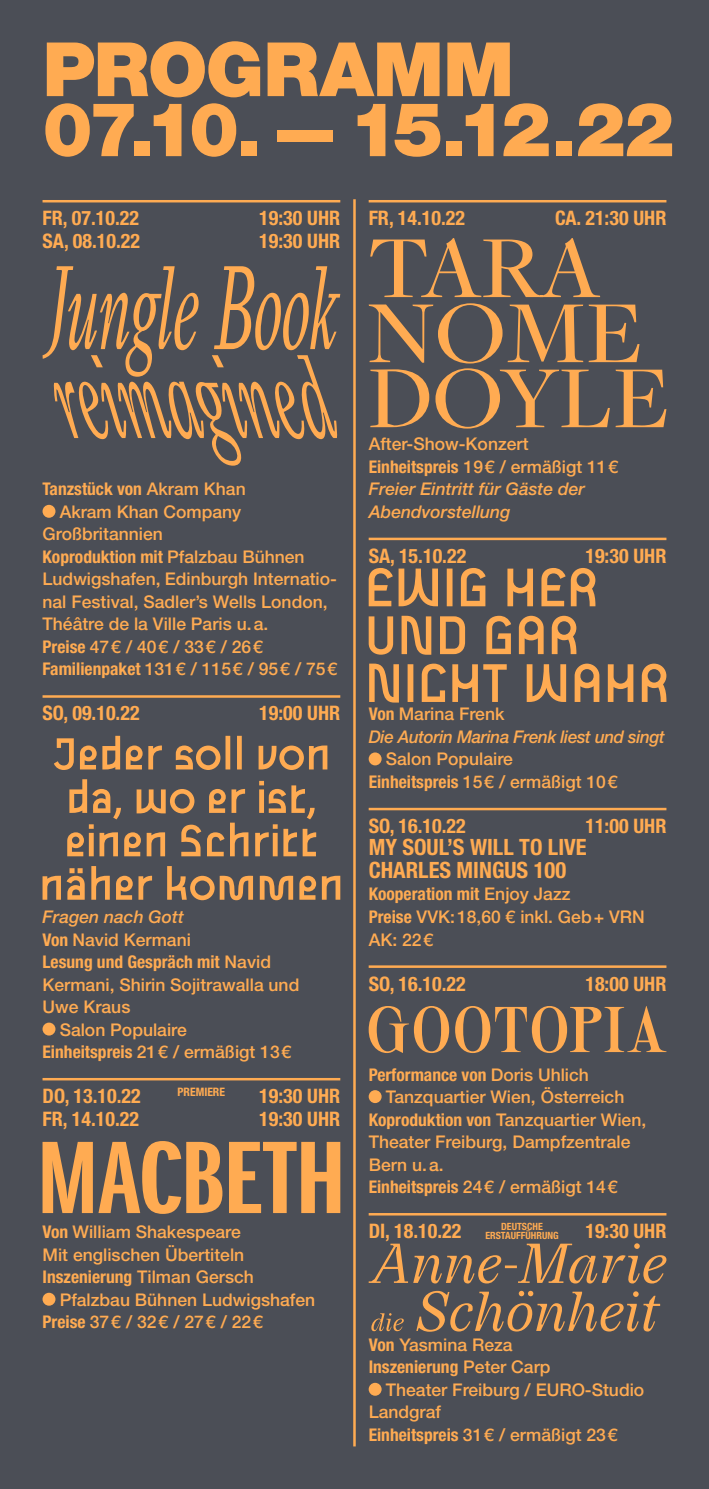
<style>
.page{position:relative;width:709px;height:1489px;background:#fff}
.page>*{position:absolute;margin:0;border:0;box-sizing:border-box;transform-origin:0 0}
.t1{font:900 75px/60px "Helvetica Neue LT Std";letter-spacing:-.02em;color:#ffab52}
.t2{font:700 condensed 22.5px/22.5px "Helvetica Neue LT Std";color:#ffab52}
.t3{font:700 condensed 20px "Helvetica Neue LT Std";color:#ffab52}
.t4{font:500 17.5px/22.5px "Helvetica Neue LT Std";color:#ffab52}
.t5{font:700 condensed 17.5px "Helvetica Neue LT Std";color:#ffab52}
.t6{font:italic 500 17.5px/22.5px "Helvetica Neue LT Std";color:#ffab52}
.t7{font:italic 500 17.5px/22.5px "Helvetica Neue LT Std";letter-spacing:-.02em;color:#ffab52}
.t8{font:700 condensed 11.75px "Helvetica Neue LT Std";color:#ffab52}
.t9{font:700 condensed 10px/8.8px "Helvetica Neue LT Std";color:#ffab52;text-align:center}
.s1{font-weight:500;font-stretch:normal}
.s2{font-weight:700;font-stretch:condensed}
.s3{font-style:normal}
.s4{font-weight:700;font-style:normal;font-stretch:condensed}
</style>
<div class="page">
<div style="left:0;top:0;width:709px;height:1488px;background:#4b4e56"></div>
<hr style="left:43px;top:200px;width:297px;height:2px;background:#ffab52">
<hr style="left:43px;top:695px;width:297px;height:2px;background:#ffab52">
<hr style="left:43px;top:1077px;width:297px;height:3px;background:#ffab52">
<div style="left:43px;top:505px;width:12px;height:13px;background:#ffab52;border-radius:50%"></div>
<div style="left:43px;top:1022px;width:12px;height:13px;background:#ffab52;border-radius:50%"></div>
<div style="left:43px;top:1292px;width:12px;height:13px;background:#ffab52;border-radius:50%"></div>
<svg style="left:43px;top:266px;width:297px;height:199px"></svg>
<svg style="left:43px;top:866px;width:297px;height:34px"></svg>
<svg style="left:67px;top:779px;width:249px;height:77px"></svg>
<svg style="left:54px;top:735px;width:273px;height:35px"></svg>
<svg style="left:43px;top:1141px;width:297px;height:72px"></svg>
<hr style="left:353px;top:199px;width:3px;height:1247px;background:#ffab52">
<hr style="left:369px;top:200px;width:297px;height:2px;background:#ffab52">
<hr style="left:369px;top:537px;width:297px;height:3px;background:#ffab52">
<hr style="left:369px;top:807px;width:297px;height:3px;background:#ffab52">
<hr style="left:369px;top:965px;width:297px;height:2px;background:#ffab52">
<hr style="left:369px;top:1212px;width:297px;height:3px;background:#ffab52">
<div style="left:369px;top:752px;width:12px;height:13px;background:#ffab52;border-radius:50%"></div>
<div style="left:369px;top:1090px;width:12px;height:13px;background:#ffab52;border-radius:50%"></div>
<div style="left:369px;top:1382px;width:12px;height:13px;background:#ffab52;border-radius:50%"></div>
<svg style="left:369px;top:303px;width:297px;height:125px"></svg>
<svg style="left:370px;top:238px;width:230px;height:59px"></svg>
<svg style="left:369px;top:663px;width:297px;height:39px"></svg>
<svg style="left:369px;top:615px;width:207px;height:39px"></svg>
<svg style="left:369px;top:568px;width:226px;height:38px"></svg>
<svg style="left:369px;top:1006px;width:297px;height:46px"></svg>
<svg style="left:371px;top:1290px;width:289px;height:41px"></svg>
<svg style="left:369px;top:1243px;width:297px;height:40px"></svg>
<h1 class="t1" style="left:43px;top:39px;width:633px">PROGRAMM<br>07.10.—15.12.22</h1>
<p class="t3" style="left:43px;top:206px;width:98px">FR, 07.10.22</p>
<p class="t3" style="left:259px;top:206px;width:82px">19:30 UHR</p>
<p class="t3" style="left:43px;top:228px;width:99px">SA, 08.10.22</p>
<p class="t3" style="left:259px;top:228px;width:82px">19:30 UHR</p>
<p class="t3" style="left:369px;top:206px;width:98px">FR, 14.10.22</p>
<p class="t3" style="left:555px;top:206px;width:113px">CA. 21:30 UHR</p>
<p class="t5" style="left:43px;top:478px;width:205px">Tanzstück von <span class="s1">Akram Khan</span></p>
<p class="t4" style="left:60px;top:500px;width:183px">Akram Khan Company</p>
<p class="t4" style="left:43px;top:522px;width:122px">Großbritannien</p>
<p class="t5" style="left:43px;top:546px;width:264px">Koproduktion mit <span class="s1">Pfalzbau Bühnen</span></p>
<p class="t4" style="left:43px;top:567px;width:296px">Ludwigshafen, Edinburgh Internatio-</p>
<p class="t4" style="left:43px;top:590px;width:287px">nal Festival, Sadler’s Wells London,</p>
<p class="t4" style="left:43px;top:612px;width:227px">Théâtre de la Ville Paris u.a.</p>
<p class="t4" style="left:43px;top:635px;width:222px"><span class="s2">Preise</span> 47€ / 40€ / 33€ / 26€</p>
<p class="t4" style="left:43px;top:657px;width:296px"><span class="s2">Familienpaket</span> 131€ / 115€ / 95€ / 75€</p>
<p class="t3" style="left:43px;top:701px;width:99px">SO, 09.10.22</p>
<p class="t3" style="left:259px;top:701px;width:82px">19:00 UHR</p>
<p class="t6" style="left:43px;top:905px;width:143px">Fragen nach Gott</p>
<p class="t4" style="left:43px;top:927px;width:150px"><span class="s2">Von</span> Navid Kermani</p>
<p class="t5" style="left:43px;top:951px;width:230px">Lesung und Gespräch mit <span class="s1">Navid</span></p>
<p class="t4" style="left:43px;top:972px;width:258px">Kermani, Shirin Sojitrawalla und</p>
<p class="t4" style="left:43px;top:995px;width:89px">Uwe Kraus</p>
<p class="t4" style="left:60px;top:1017px;width:129px">Salon Populaire</p>
<p class="t4" style="left:43px;top:1040px;width:251px"><span class="s2">Einheitspreis</span> 21€ / ermäßigt 13€</p>
<p class="t3" style="left:43px;top:1083px;width:100px">DO, 13.10.22</p>
<p class="t8" style="left:178px;top:1085px;width:49px">PREMIERE</p>
<p class="t3" style="left:259px;top:1083px;width:82px">19:30 UHR</p>
<p class="t3" style="left:43px;top:1106px;width:98px">FR, 14.10.22</p>
<p class="t3" style="left:259px;top:1106px;width:83px">19:30 UHR</p>
<p class="t4" style="left:43px;top:1220px;width:200px"><span class="s2">Von</span> William Shakespeare</p>
<p class="t4" style="left:43px;top:1242px;width:203px">Mit englischen Übertiteln</p>
<p class="t5" style="left:43px;top:1266px;width:213px">Inszenierung <span class="s1">Tilman Gersch</span></p>
<p class="t4" style="left:60px;top:1287px;width:257px">Pfalzbau Bühnen Ludwigshafen</p>
<p class="t4" style="left:43px;top:1310px;width:222px"><span class="s2">Preise</span> 37€ / 32€ / 27€ / 22€</p>
<p class="t6" style="left:369px;top:432px;width:251px"><span class="s3">After-Show-Konzert<br></span><span class="s4">Einheitspreis</span> <span class="s3">19€ / ermäßigt 11€<br></span>Freier Eintritt für Gäste der<br>Abendvorstellung</p>
<p class="t3" style="left:369px;top:543px;width:99px">SA, 15.10.22</p>
<p class="t3" style="left:585px;top:543px;width:82px">19:30 UHR</p>
<p class="t7" style="left:369px;top:702px;width:298px"><span class="s4">Von</span> <span class="s3">Marina Frenk<br></span>Die Autorin Marina Frenk liest und singt</p>
<p class="t4" style="left:369px;top:747px;width:251px;text-indent:17px">Salon Populaire<br><span class="s2">Einheitspreis</span> 15€ / ermäßigt 10€</p>
<p class="t3" style="left:369px;top:813px;width:99px">SO, 16.10.22</p>
<p class="t3" style="left:585px;top:813px;width:82px">11:00 UHR</p>
<p class="t2" style="left:369px;top:835px;width:219px">MY SOUL’S WILL TO LIVE<br>CHARLES MINGUS 100</p>
<p class="t4" style="left:369px;top:882px;width:278px"><span class="s2">Kooperation mit</span> Enjoy Jazz<br><span class="s2">Preise</span> VVK:18,60 € inkl. Geb+ VRN<br>AK: 22€</p>
<p class="t3" style="left:369px;top:971px;width:99px">SO, 16.10.22</p>
<p class="t3" style="left:585px;top:971px;width:82px">18:00 UHR</p>
<p class="t5" style="left:369px;top:1063px;width:222px">Performance von <span class="s1">Doris Uhlich</span></p>
<p class="t4" style="left:386px;top:1085px;width:240px">Tanzquartier Wien, Österreich</p>
<p class="t4" style="left:369px;top:1107px;width:279px"><span class="s2">Koproduktion von</span> Tanzquartier Wien,</p>
<p class="t4" style="left:369px;top:1130px;width:263px">Theater Freiburg, Dampfzentrale</p>
<p class="t4" style="left:369px;top:1152px;width:77px">Bern u.a.</p>
<p class="t4" style="left:369px;top:1175px;width:251px"><span class="s2">Einheitspreis</span> 24€ / ermäßigt 14€</p>
<p class="t3" style="left:369px;top:1218px;width:94px">DI, 18.10.22</p>
<p class="t9" style="left:485px;top:1222px;width:75px">DEUTSCHE<br>ERSTAUFFÜHRUNG</p>
<p class="t3" style="left:585px;top:1218px;width:82px">19:30 UHR</p>
<p class="t4" style="left:369px;top:1332px;width:145px"><span class="s2">Von</span> Yasmina Reza</p>
<p class="t5" style="left:369px;top:1356px;width:183px">Inszenierung <span class="s1">Peter Carp</span></p>
<p class="t4" style="left:386px;top:1377px;width:260px">Theater Freiburg / EURO-Studio</p>
<p class="t4" style="left:369px;top:1400px;width:74px">Landgraf</p>
<p class="t4" style="left:369px;top:1422px;width:251px"><span class="s2">Einheitspreis</span> 31€ / ermäßigt 23€</p>
</div>
